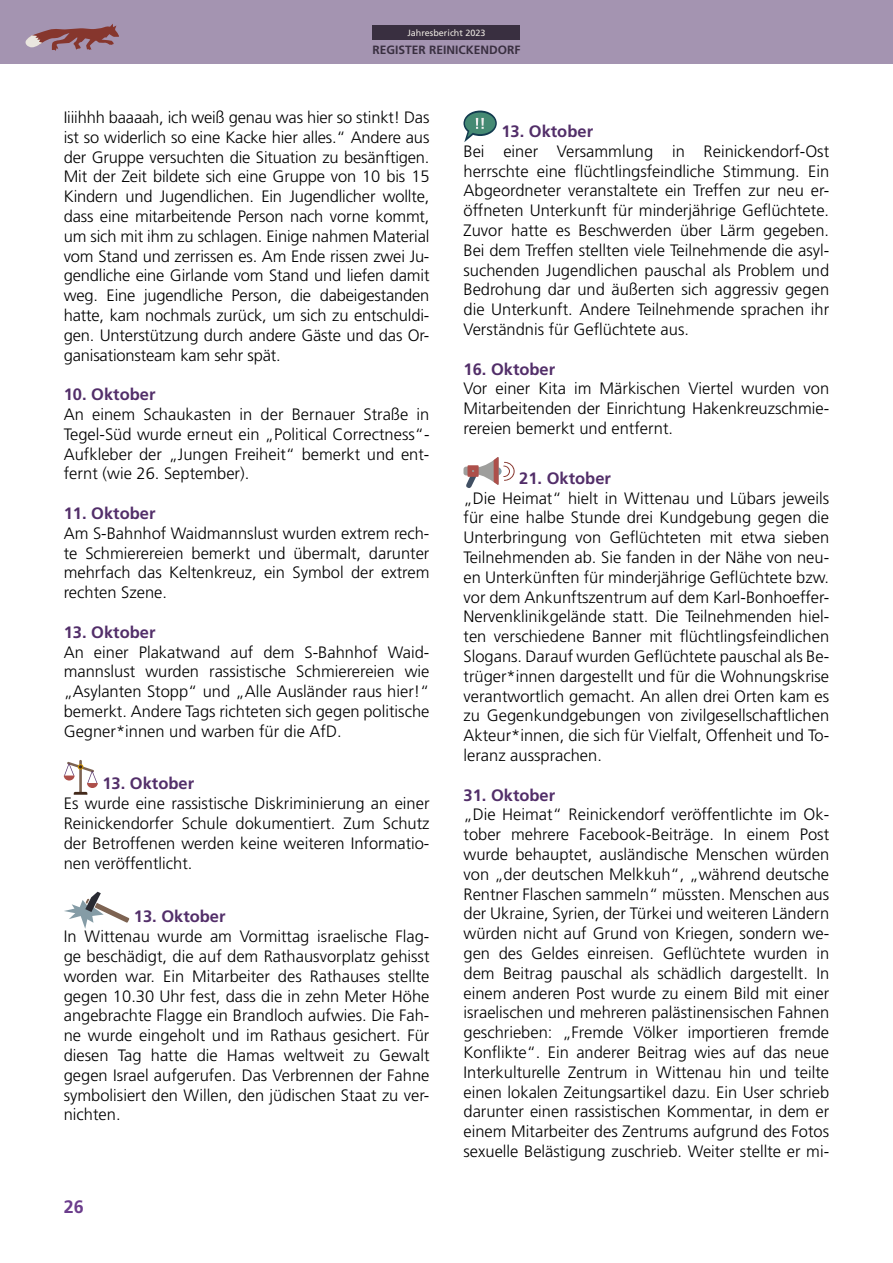
<style>
.page{position:relative;width:893px;height:1263px;background:#fff}
.page>*{position:absolute;margin:0;border:0;box-sizing:border-box;transform-origin:0 0}
.t1{font:700 18px "Frutiger LT Std";color:#6b3d8c}
.Fließtext_Block{font:300 16.5px/19.8px "Frutiger LT Std";color:#000;text-align:justify}
.Fließtext_Block-2{font:700 16.5px "Frutiger LT Std";color:#522e69}
.t2{font:700 12px "Frutiger LT Std";color:#392f40}
.t3{font:9px "Frutiger LT Std";color:#eae6df}
</style>
<div class="page">
<div style="left:0;top:0;width:893px;height:64px;background:#a494b1"></div>
<div style="left:373px;top:26px;width:147px;height:14px;background:#392f40"></div>
<svg style="left:25px;top:24px;width:94px;height:27px"></svg>
<hr style="left:79px;top:760px;width:3px;height:33px;background:#7d6352">
<svg style="left:64px;top:762px;width:34px;height:33px"></svg>
<svg style="left:64px;top:892px;width:65px;height:37px"></svg>
<svg style="left:463px;top:111px;width:34px;height:31px"></svg>
<div style="left:463px;top:467px;width:12px;height:8px;background:#9e9e9c;border-radius:3px"></div>
<svg style="left:466px;top:457px;width:49px;height:31px"></svg>
<p class="t3" style="left:407px;top:28px;width:80px">Jahresbericht 2023</p>
<p class="t2" style="left:372px;top:42px;width:150px">REGISTER REINICKENDORF</p>
<p class="Fließtext_Block" style="left:64px;top:108px;width:367px">Iiiihhh baaaah, ich weiß genau was hier so stinkt! Das ist so widerlich so eine Kacke hier alles.“ Andere aus der Gruppe versuchten die Situation zu besänftigen.<br>Mit der Zeit bildete sich eine Gruppe von 10 bis 15<br>Kindern und Jugendlichen. Ein Jugendlicher wollte, dass eine mitarbeitende Person nach vorne kommt, um sich mit ihm zu schlagen. Einige nahmen Material vom Stand und zerrissen es. Am Ende rissen zwei Ju&shy;gendliche eine Girlande vom Stand und liefen damit weg. Eine jugendliche Person, die dabeigestanden hatte, kam nochmals zurück, um sich zu entschuldi&shy;gen. Unterstützung durch andere Gäste und das Or&shy;ganisationsteam kam sehr spät.</p>
<p class="Fließtext_Block-2" style="left:64px;top:385px;width:93px">10. Oktober</p>
<p class="Fließtext_Block" style="left:64px;top:405px;width:367px">An einem Schaukasten in der Bernauer Straße in Tegel-Süd wurde erneut ein „Political Correctness“- Aufkleber der „Jungen Freiheit“ bemerkt und ent&shy;fernt (wie 26. September).</p>
<p class="Fließtext_Block-2" style="left:64px;top:503px;width:93px">11. Oktober</p>
<p class="Fließtext_Block" style="left:64px;top:523px;width:367px">Am S-Bahnhof Waidmannslust wurden extrem rech&shy;te Schmierereien bemerkt und übermalt, darunter mehrfach das Keltenkreuz, ein Symbol der extrem rechten Szene.</p>
<p class="Fließtext_Block-2" style="left:64px;top:622px;width:93px">13. Oktober</p>
<p class="Fließtext_Block" style="left:64px;top:642px;width:367px">An einer Plakatwand auf dem S-Bahnhof Waid&shy;mannslust wurden rassistische Schmierereien wie „Asylanten Stopp“ und „Alle Ausländer raus hier!“ bemerkt. Andere Tags richteten sich gegen politische Gegner*innen und warben für die AfD.</p>
<p class="Fließtext_Block-2" style="left:102px;top:774px;width:93px">13. Oktober</p>
<p class="Fließtext_Block" style="left:64px;top:794px;width:367px">Es wurde eine rassistische Diskriminierung an einer Reinickendorfer Schule dokumentiert. Zum Schutz der Betroffenen werden keine weiteren Informatio&shy;nen veröffentlicht.</p>
<p class="Fließtext_Block-2" style="left:134px;top:907px;width:93px">13. Oktober</p>
<p class="Fließtext_Block" style="left:64px;top:927px;width:367px">In Wittenau wurde am Vormittag israelische Flag&shy;ge beschädigt, die auf dem Rathausvorplatz gehisst worden war. Ein Mitarbeiter des Rathauses stellte gegen 10.30 Uhr fest, dass die in zehn Meter Höhe angebrachte Flagge ein Brandloch aufwies. Die Fah&shy;ne wurde eingeholt und im Rathaus gesichert. Für diesen Tag hatte die Hamas weltweit zu Gewalt gegen Israel aufgerufen. Das Verbrennen der Fahne symbolisiert den Willen, den jüdischen Staat zu ver&shy;nichten.</p>
<p class="t1" style="left:64px;top:1196px;width:22px">26</p>
<p class="Fließtext_Block-2" style="left:501px;top:121px;width:93px">13. Oktober</p>
<p class="Fließtext_Block" style="left:463px;top:141px;width:367px">Bei einer Versammlung in Reinickendorf-Ost herrschte eine flüchtlingsfeindliche Stimmung. Ein Abgeordneter veranstaltete ein Treffen zur neu er&shy;öffneten Unterkunft für minderjährige Geflüchtete.<br>Zuvor hatte es Beschwerden über Lärm gegeben.<br>Bei dem Treffen stellten viele Teilnehmende die asyl&shy;suchenden Jugendlichen pauschal als Problem und Bedrohung dar und äußerten sich aggressiv gegen die Unterkunft. Andere Teilnehmende sprachen ihr Verständnis für Geflüchtete aus.</p>
<p class="Fließtext_Block-2" style="left:463px;top:359px;width:93px">16. Oktober</p>
<p class="Fließtext_Block" style="left:463px;top:379px;width:367px">Vor einer Kita im Märkischen Viertel wurden von Mitarbeitenden der Einrichtung Hakenkreuzschmie&shy;rereien bemerkt und entfernt.</p>
<p class="Fließtext_Block-2" style="left:519px;top:468px;width:93px">21. Oktober</p>
<p class="Fließtext_Block" style="left:463px;top:488px;width:367px">„Die Heimat“ hielt in Wittenau und Lübars jeweils für eine halbe Stunde drei Kundgebung gegen die Unterbringung von Geflüchteten mit etwa sieben Teilnehmenden ab. Sie fanden in der Nähe von neu&shy;en Unterkünften für minderjährige Geflüchtete bzw. vor dem Ankunftszentrum auf dem Karl-Bonhoeffer-Nervenklinikgelände statt. Die Teilnehmenden hiel&shy;ten verschiedene Banner mit flüchtlingsfeindlichen Slogans. Darauf wurden Geflüchtete pauschal als Be&shy;trüger*innen dargestellt und für die Wohnungskrise verantwortlich gemacht. An allen drei Orten kam es zu Gegenkundgebungen von zivilgesellschaftlichen Akteur*innen, die sich für Vielfalt, Offenheit und To&shy;leranz aussprachen.</p>
<p class="Fließtext_Block-2" style="left:463px;top:785px;width:93px">31. Oktober</p>
<p class="Fließtext_Block" style="left:463px;top:805px;width:367px">„Die Heimat“ Reinickendorf veröffentlichte im Ok&shy;tober mehrere Facebook-Beiträge. In einem Post wurde behauptet, ausländische Menschen würden von „der deutschen Melkkuh“, „während deutsche Rentner Flaschen sammeln“ müssten. Menschen aus der Ukraine, Syrien, der Türkei und weiteren Ländern würden nicht auf Grund von Kriegen, sondern we&shy;gen des Geldes einreisen. Geflüchtete wurden in dem Beitrag pauschal als schädlich dargestellt. In einem anderen Post wurde zu einem Bild mit einer israelischen und mehreren palästinensischen Fahnen geschrieben: „Fremde Völker importieren fremde Konflikte“. Ein anderer Beitrag wies auf das neue Interkulturelle Zentrum in Wittenau hin und teilte einen lokalen Zeitungsartikel dazu. Ein User schrieb darunter einen rassistischen Kommentar, in dem er einem Mitarbeiter des Zentrums aufgrund des Fotos sexuelle Belästigung zuschrieb. Weiter stellte er mi-</p>
</div>
